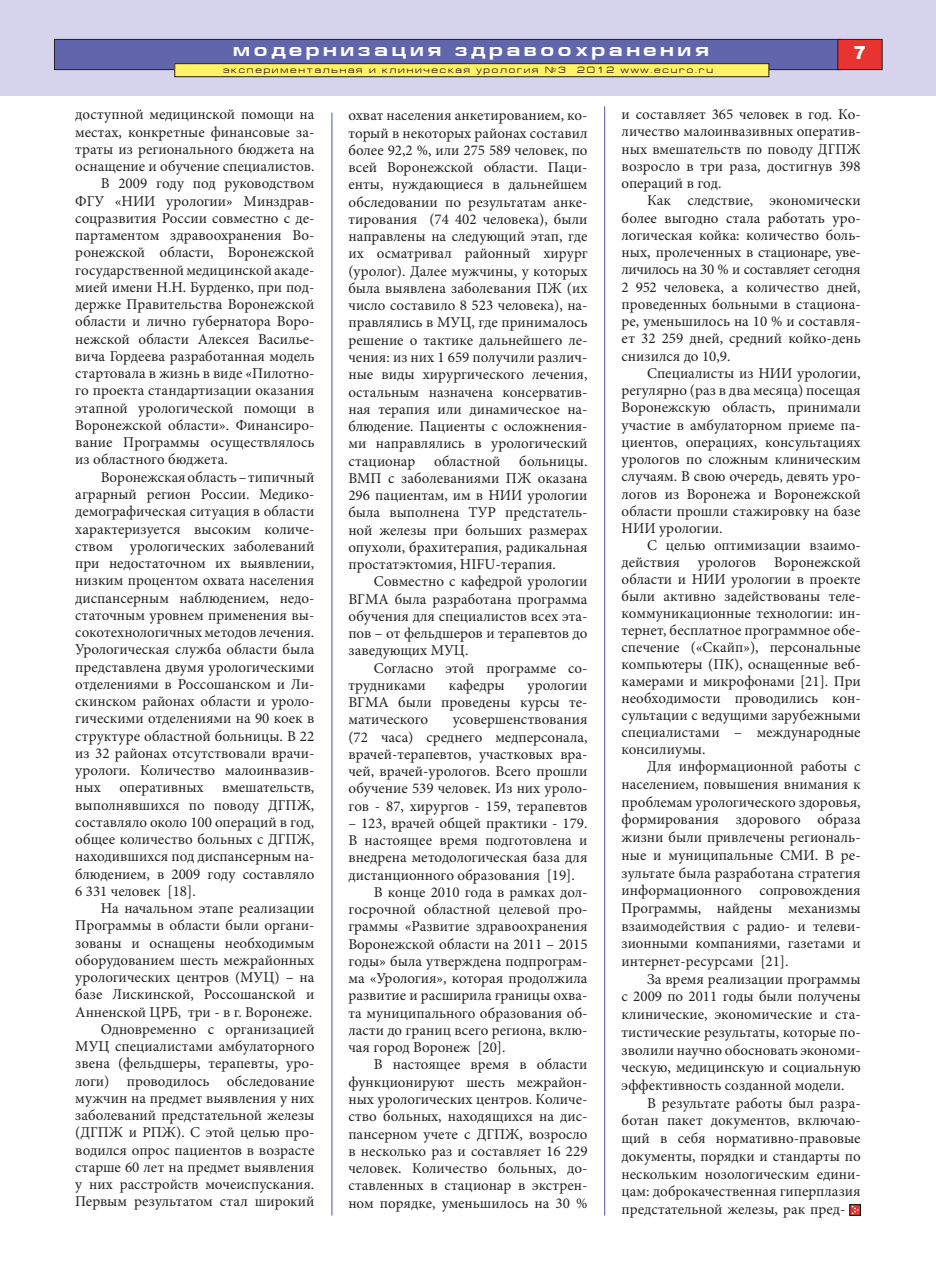
<style>
.page{position:relative;width:936px;height:1276px;background:#fff}
.page>*{position:absolute;margin:0;border:0;box-sizing:border-box;transform-origin:0 0}
.t1{font:700 18px "Europe Ext";letter-spacing:.2em;color:#fff}
.t2{font:900 18px "Arial";color:#fff}
.t3{font:15px/17.2px "Minion Pro";color:#231f20;text-align:justify}
.t4{font:9px "Europe Ext";letter-spacing:.2em;color:#1a0000}
</style>
<div class="page">
<div style="left:0;top:0;width:935px;height:95px;background:#d6d4ec"></div>
<div style="left:54px;top:39px;width:786px;height:31px;background:#6166ac;border:1px solid #231f20"></div>
<div style="left:837px;top:39px;width:45px;height:31px;background:#e73431;border:1px solid #231f20"></div>
<div style="left:175px;top:64px;width:593px;height:13px;background:#fff265"></div>
<div style="left:174px;top:63px;width:595px;height:14px;border:1px solid #231f20"></div>
<div style="left:849px;top:1204px;width:11px;height:11px;border:1px solid #000"></div>
<svg style="left:851px;top:1205px;width:7px;height:9px"></svg>
<hr style="left:331px;top:113px;width:1px;height:1102px;background:#6166ac">
<hr style="left:604px;top:106px;width:1px;height:1109px;background:#6166ac">
<p class="t1" style="left:233px;top:39px;width:477px">модернизация здравоохранения</p>
<p class="t4" style="left:223px;top:65px;width:491px">экспериментальная и клиническая урология №3 2012 www.ecuro.ru</p>
<p class="t2" style="left:853px;top:40px;width:14px">7</p>
<p class="t3" style="left:75px;top:106px;width:240px">доступной медицинской помощи на местах, конкретные финансовые за&shy;траты из регионального бюджета на оснащение и обучение специалистов.</p>
<p class="t3" style="left:75px;top:175px;width:240px;text-indent:26px">В 2009 году под руководством ФГУ «НИИ урологии» Минздрав&shy;соцразвития России совместно с де&shy;партаментом здравоохранения Во&shy;ронежской области, Воронежской государственной медицинской акаде&shy;мией имени Н.Н. Бурденко, при под&shy;держке Правительства Воронежской области и лично губернатора Воро&shy;нежской области Алексея Василье&shy;вича Гордеева разработанная модель стартовала в жизнь в виде «Пилотно&shy;го проекта стандартизации оказания этапной урологической помощи в Воронежской области». Финансиро&shy;вание Программы осуществлялось из областного бюджета.</p>
<p class="t3" style="left:75px;top:468px;width:240px;text-indent:26px">Воронежская область – типичный аграрный регион России. Медико&shy;демографическая ситуация в области характеризуется высоким количе&shy;ством урологических заболеваний при недостаточном их выявлении, низким процентом охвата населения диспансерным наблюдением, недо&shy;статочным уровнем применения вы&shy;сокотехнологичных методов лечения.<br>Урологическая служба области была представлена двумя урологическими отделениями в Россошанском и Ли&shy;скинском районах области и уроло&shy;гическими отделениями на 90 коек в структуре областной больницы. В 22 из 32 районах отсутствовали врачи&shy;урологи. Количество малоинвазив&shy;ных оперативных вмешательств, выполнявшихся по поводу ДГПЖ, составляло около 100 операций в год, общее количество больных с ДГПЖ, находившихся под диспансерным на&shy;блюдением, в 2009 году составляло 6 331 человек [18].</p>
<p class="t3" style="left:75px;top:899px;width:240px;text-indent:26px">На начальном этапе реализации Программы в области были органи&shy;зованы и оснащены необходимым оборудованием шесть межрайонных урологических центров (МУЦ) – на базе Лискинской, Россошанской и Анненской ЦРБ, три - в г. Воронеже.</p>
<p class="t3" style="left:75px;top:1020px;width:240px;text-indent:26px">Одновременно с организацией МУЦ специалистами амбулаторного звена (фельдшеры, терапевты, уро&shy;логи) проводилось обследование мужчин на предмет выявления у них заболеваний предстательной железы (ДГПЖ и РПЖ). С этой целью про&shy;водился опрос пациентов в возрасте старше 60 лет на предмет выявления у них расстройств мочеиспускания.<br>Первым результатом стал широкий</p>
<p class="t3" style="left:348px;top:107px;width:240px">охват населения анкетированием, ко&shy;торый в некоторых районах составил более 92,2 %, или 275 589 человек, по всей Воронежской области. Паци&shy;енты, нуждающиеся в дальнейшем обследовании по результатам анке&shy;тирования (74 402 человека), были направлены на следующий этап, где их осматривал районный хирург (уролог). Далее мужчины, у которых была выявлена заболевания ПЖ (их число составило 8 523 человека), на&shy;правлялись в МУЦ, где принималось решение о тактике дальнейшего ле&shy;чения: из них 1 659 получили различ&shy;ные виды хирургического лечения, остальным назначена консерватив&shy;ная терапия или динамическое на&shy;блюдение. Пациенты с осложнения&shy;ми направлялись в урологический стационар</p>
<p class="t3" style="left:348px;top:452px;width:240px;text-indent:171px">больницы.<br>ВМП с заболеваниями ПЖ оказана 296 пациентам, им в НИИ урологии была выполнена ТУР предстатель&shy;ной железы при больших размерах опухоли, брахитерапия, радикальная простатэктомия, HIFU-терапия.</p>
<p class="t3" style="left:348px;top:573px;width:240px;text-indent:26px">Совместно с кафедрой урологии ВГМА была разработана программа обучения для специалистов всех эта&shy;пов – от фельдшеров и терапевтов до заведующих МУЦ.</p>
<p class="t3" style="left:348px;top:659px;width:240px;text-indent:26px">Согласно этой программе со&shy;трудниками</p>
<p class="t3" style="left:434px;top:452px;width:68px">областной</p>
<p class="t3" style="left:449px;top:676px;width:57px">кафедры</p>
<p class="t3" style="left:348px;top:676px;width:240px;text-indent:179px">урологии ВГМА были проведены курсы те&shy;матического</p>
<p class="t3" style="left:348px;top:711px;width:240px;text-indent:104px">усовершенствования (72 часа) среднего медперсонала, врачей-терапевтов, участковых вра&shy;чей, врачей-урологов. Всего прошли обучение 539 человек. Из них уроло&shy;гов - 87, хирургов - 159, терапевтов</p>
<p class="t3" style="left:348px;top:814px;width:240px">– 123, врачей общей практики - 179.<br>В настоящее время подготовлена и внедрена методологическая база для дистанционного образования [19].</p>
<p class="t3" style="left:348px;top:883px;width:240px;text-indent:26px">В конце 2010 года в рамках дол&shy;госрочной областной целевой про&shy;граммы «Развитие здравоохранения Воронежской области на 2011 – 2015 годы» была утверждена подпрограм&shy;ма «Урология», которая продолжила развитие и расширила границы охва&shy;та муниципального образования об&shy;ласти до границ всего региона, вклю&shy;чая город Воронеж [20].</p>
<p class="t3" style="left:348px;top:1056px;width:240px;text-indent:26px">В настоящее время в области функционируют шесть межрайон&shy;ных урологических центров. Количе&shy;ство больных, находящихся на дис&shy;пансерном учете с ДГПЖ, возросло в несколько раз и составляет 16 229 человек. Количество больных, до&shy;ставленных в стационар в экстрен&shy;ном порядке, уменьшилось на 30 %</p>
<p class="t3" style="left:621px;top:106px;width:240px">и составляет 365 человек в год. Ко&shy;личество малоинвазивных оператив&shy;ных вмешательств по поводу ДГПЖ возросло в три раза, достигнув 398 операций в год.</p>
<p class="t3" style="left:621px;top:192px;width:240px;text-indent:26px">Как следствие, экономически более выгодно стала работать уро&shy;логическая койка: количество боль&shy;ных, пролеченных в стационаре, уве&shy;личилось на 30 % и составляет сегодня 2 952 человека, а количество дней, проведенных больными в стациона&shy;ре, уменьшилось на 10 % и составля&shy;ет 32 259 дней, средний койко-день снизился до 10,9.</p>
<p class="t3" style="left:621px;top:364px;width:240px;text-indent:26px">Специалисты из НИИ урологии, регулярно (раз в два месяца) посещая Воронежскую область, принимали участие в амбулаторном приеме па&shy;циентов, операциях, консультациях урологов по сложным клиническим случаям. В свою очередь, девять уро&shy;логов из Воронежа и Воронежской области прошли стажировку на базе НИИ урологии.</p>
<p class="t3" style="left:621px;top:537px;width:240px;text-indent:26px">С целью оптимизации взаимо&shy;действия урологов Воронежской области и НИИ урологии в проекте были активно задействованы теле&shy;коммуникационные технологии: ин&shy;тернет, бесплатное программное обе&shy;спечение («Скайп»), персональные компьютеры (ПК), оснащенные веб&shy;камерами и микрофонами [21]. При необходимости проводились кон&shy;сультации с ведущими зарубежными специалистами – международные консилиумы.</p>
<p class="t3" style="left:621px;top:757px;width:240px;line-height:17.7px;text-indent:26px">Для информационной работы с населением, повышения внимания к проблемам урологического здоровья, формирования здорового образа жизни были привлечены региональ&shy;ные и муниципальные СМИ. В ре&shy;зультате была разработана стратегия информационного сопровождения Программы, найдены механизмы взаимодействия с радио- и телеви&shy;зионными компаниями, газетами и интернет-ресурсами [21].</p>
<p class="t3" style="left:621px;top:970px;width:240px;line-height:17.7px;text-indent:26px">За время реализации программы с 2009 по 2011 годы были получены клинические, экономические и ста&shy;тистические результаты, которые по&shy;зволили научно обосновать экономи&shy;ческую, медицинскую и социальную эффективность созданной модели.</p>
<p class="t3" style="left:621px;top:1094px;width:240px;line-height:17.7px;text-indent:26px">В результате работы был разра&shy;ботан пакет документов, включаю&shy;щий в себя нормативно-правовые документы, порядки и стандарты по нескольким нозологическим едини&shy;цам: доброкачественная гиперплазия предстательной железы, рак пред-</p>
</div>
